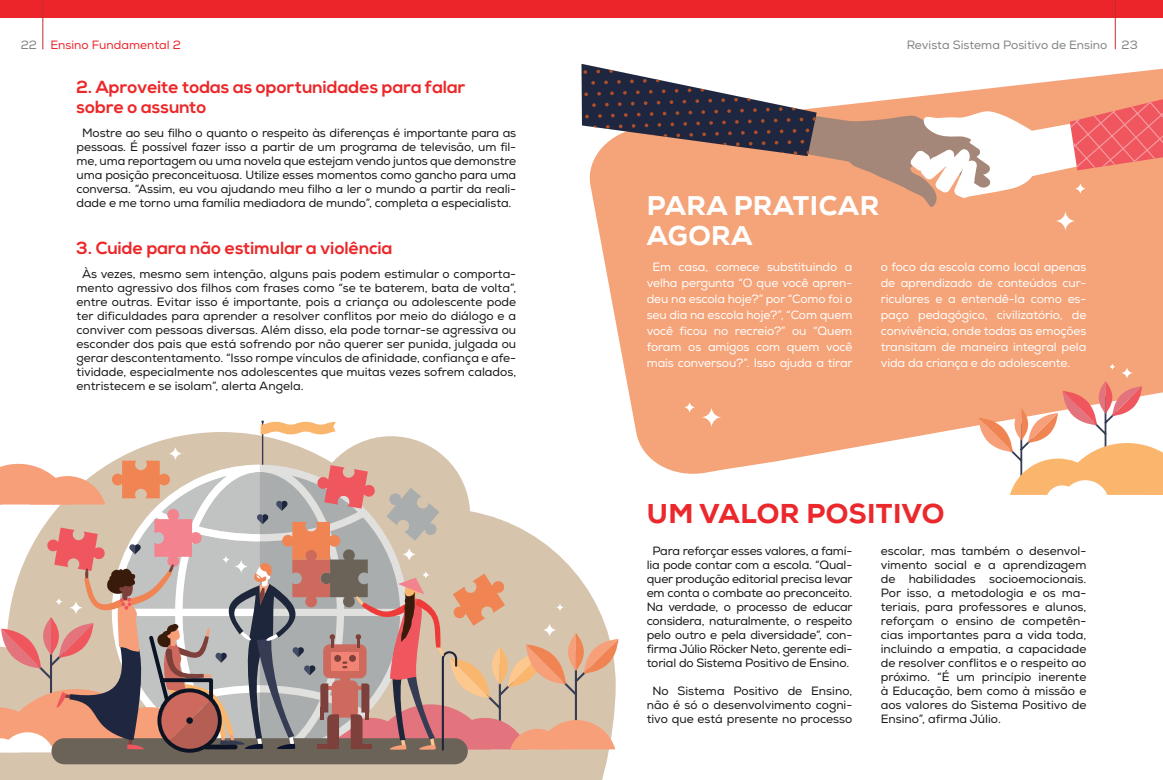
<style>
.page{position:relative;width:1163px;height:780px;background:#fff}
.page>*{position:absolute;margin:0;border:0;box-sizing:border-box;transform-origin:0 0}
.Texto{font:800 27.2px "Nexa";letter-spacing:.015em;color:#eb292c}
.Sub_Título{font:800 27px "Nexa";letter-spacing:.015em;color:#fff}
.Texto-2{font:700 17.5px "Nexa";color:#ec2729}
.Texto-3{font:12px/14px "Nexa";letter-spacing:-.01em;color:#161616;text-align:center}
.Texto-4{font:12px/16px "Nexa";letter-spacing:-.01em;color:#fff;text-align:center}
.t1{font:12px "Nexa";color:#808385}
.Editoria{font:12px "Nexa";color:#eb252a}
</style>
<div class="page">
<svg style="left:594px;top:208px;width:568px;height:266px;background:#f5ab85"></svg>
<div style="left:0;top:0;width:1162px;height:17px;background:#eb252a"></div>
<hr style="left:42px;top:0;width:1px;height:49px;background:#c42a2d">
<hr style="left:1114px;top:0;width:1px;height:49px;background:#c42a2d">
<svg style="left:0;top:432px;width:615px;height:348px;fill:#d7c4ad"></svg>
<hr style="left:262px;top:422px;width:1px;height:66px;background:#363c53">
<svg style="left:261px;top:420px;width:75px;height:14px"></svg>
<div style="left:51px;top:738px;width:416px;height:26px;background:#6b6358;border-radius:13px"></div>
<svg style="left:0;top:460px;width:618px;height:292px"></svg>
<svg style="left:222px;top:555px;width:8px;height:8px"></svg>
<svg style="left:421px;top:570px;width:9px;height:9px"></svg>
<svg style="left:555px;top:603px;width:9px;height:8px"></svg>
<svg style="left:55px;top:597px;width:8px;height:9px"></svg>
<svg style="left:234px;top:559px;width:14px;height:14px"></svg>
<svg style="left:69px;top:600px;width:14px;height:15px"></svg>
<svg style="left:168px;top:446px;width:15px;height:15px"></svg>
<svg style="left:402px;top:547px;width:14px;height:14px"></svg>
<svg style="left:542px;top:622px;width:15px;height:15px"></svg>
<svg style="left:581px;top:64px;width:581px;height:144px"></svg>
<svg style="left:978px;top:381px;width:184px;height:114px"></svg>
<svg style="left:1108px;top:363px;width:7px;height:7px"></svg>
<svg style="left:1120px;top:366px;width:13px;height:13px"></svg>
<svg style="left:683px;top:401px;width:12px;height:12px"></svg>
<svg style="left:701px;top:406px;width:21px;height:22px"></svg>
<svg style="left:1074px;top:182px;width:12px;height:13px"></svg>
<svg style="left:1054px;top:210px;width:21px;height:21px"></svg>
<p class="t1" style="left:21px;top:38px;width:18px">22</p>
<p class="Editoria" style="left:50px;top:38px;width:132px">Ensino Fundamental 2</p>
<p class="t1" style="left:906px;top:38px;width:202px">Revista Sistema Positivo de Ensino</p>
<p class="t1" style="left:1121px;top:38px;width:18px">23</p>
<p class="Texto-2" style="left:77px;top:76px;width:390px">2. Aproveite todas as oportunidades para falar</p>
<p class="Texto-2" style="left:77px;top:96px;width:131px">sobre o assunto</p>
<p class="Texto-3" style="left:77px;top:126px;width:441px">Mostre ao seu filho o quanto o respeito às diferenças é importante para as pessoas. É possível fazer isso a partir de um programa de televisão, um fil&shy;me, uma reportagem ou uma novela que estejam vendo juntos que demonstre uma posição preconceituosa. Utilize esses momentos como gancho para uma conversa. “Assim, eu vou ajudando meu filho a ler o mundo a partir da reali&shy;dade e me torno uma família mediadora de mundo”, completa a especialista.</p>
<p class="Texto-2" style="left:77px;top:238px;width:317px">3. Cuide para não estimular a violência</p>
<p class="Texto-3" style="left:77px;top:267px;width:441px;text-align:justify;text-indent:6px">Às vezes, mesmo sem intenção, alguns pais podem estimular o comporta&shy;mento agressivo dos filhos com frases como “se te baterem, bata de volta”, entre outras. Evitar isso é importante, pois a criança ou adolescente pode ter dificuldades para aprender a resolver conflitos por meio do diálogo e a conviver com pessoas diversas. Além disso, ela pode tornar-se agressiva ou esconder dos pais que está sofrendo por não querer ser punida, julgada ou gerar descontentamento. “Isso rompe vínculos de afinidade, confiança e afe&shy;tividade, especialmente nos adolescentes que muitas vezes sofrem calados, entristecem e se isolam”, alerta Angela.</p>
<p class="Sub_Título" style="left:646px;top:188px;width:234px">PARA PRATICAR</p>
<p class="Sub_Título" style="left:646px;top:218px;width:107px">AGORA</p>
<p class="Texto-4" style="left:646px;top:259px;width:207px">Em casa, comece substituindo a velha pergunta “O que você apren&shy;deu na escola hoje?” por “Como foi o seu dia na escola hoje?”, “Com quem você ficou no recreio?” ou “Quem foram os amigos com quem você mais conversou?”. Isso ajuda a tirar</p>
<p class="Texto-4" style="left:880px;top:259px;width:207px;text-align:justify">o foco da escola como local apenas de aprendizado de conteúdos cur&shy;riculares e a entendê-la como es&shy;paço pedagógico, civilizatório, de convivência, onde todas as emoções transitam de maneira integral pela vida da criança e do adolescente.</p>
<p class="Texto" style="left:646px;top:496px;width:299px">UM VALOR POSITIVO</p>
<p class="Texto-3" style="left:646px;top:544px;width:207px">Para reforçar esses valores, a famí&shy;lia pode contar com a escola. “Qual&shy;quer produção editorial precisa levar em conta o combate ao preconceito.<br>Na verdade, o processo de educar considera, naturalmente, o respeito pelo outro e pela diversidade”, con&shy;firma Júlio Röcker Neto, gerente edi&shy;torial do Sistema Positivo de Ensino.</p>
<p class="Texto-3" style="left:646px;top:684px;width:207px">No Sistema Positivo de Ensino, não é só o desenvolvimento cogni&shy;tivo que está presente no processo</p>
<p class="Texto-3" style="left:880px;top:544px;width:207px;text-align:justify">escolar, mas também o desenvol&shy;vimento social e a aprendizagem de habilidades socioemocionais.<br>Por isso, a metodologia e os ma&shy;teriais, para professores e alunos, reforçam o ensino de competên&shy;cias importantes para a vida toda, incluindo a empatia, a capacidade de resolver conflitos e o respeito ao próximo. “É um princípio inerente à Educação, bem como à missão e aos valores do Sistema Positivo de Ensino”, afirma Júlio.</p>
</div>
